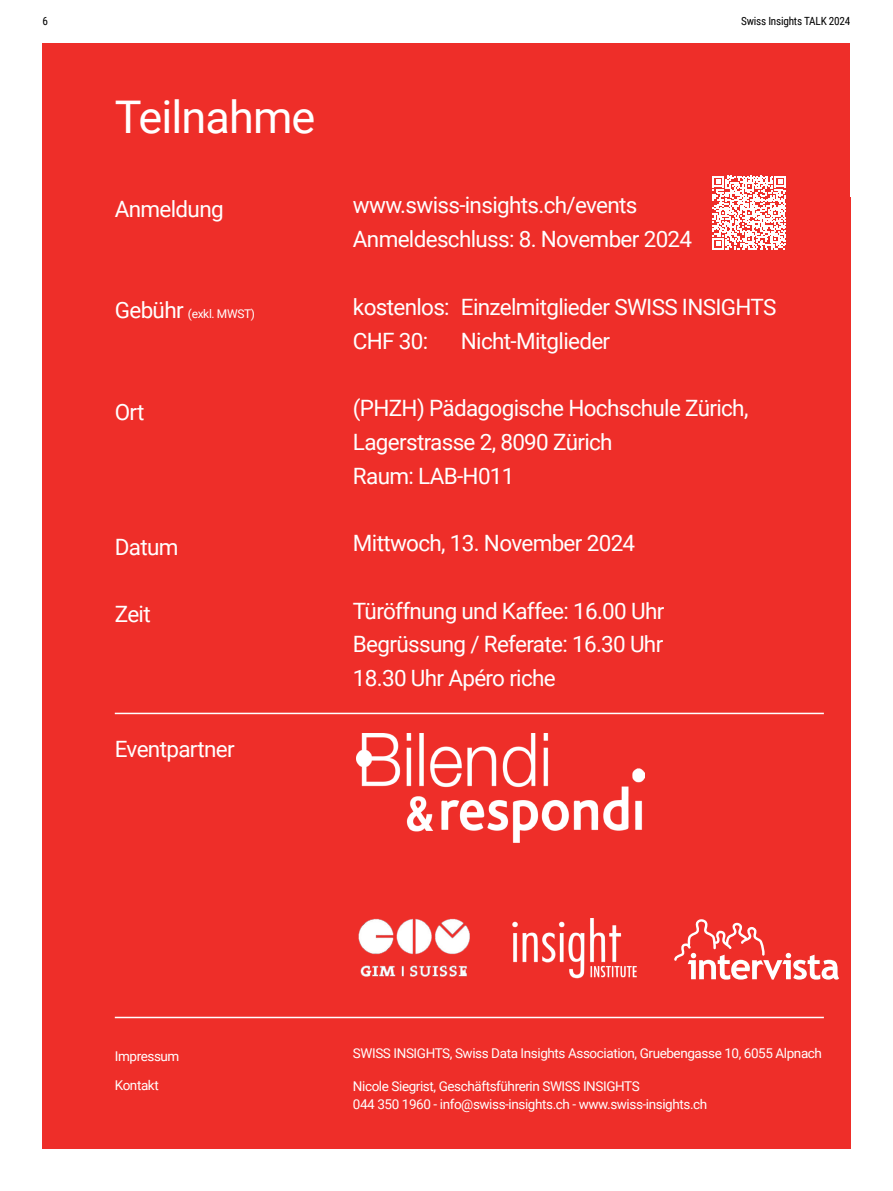
<style>
.page{position:relative;width:893px;height:1191px;background:#fff}
.page>*{position:absolute;margin:0;border:0;box-sizing:border-box;transform-origin:0 0}
.t1{font:45px "Roboto";letter-spacing:-.02em;color:#fff}
.t2{font:22.5px/33.8px "Roboto";letter-spacing:-.03em;color:#fff}
.t3{font:13.5px/28.5px "Roboto";letter-spacing:-.03em;color:#fff}
.t4{font:12px "Roboto";letter-spacing:-.03em;color:#fff}
.t5{font:11.25px "Roboto Condensed";letter-spacing:-.02em;color:#000}
.s1{font-size:22.5px}
</style>
<div class="page">
<div style="left:43px;top:43px;width:807px;height:1105px;background:#ee2e29"></div>
<hr style="left:115px;top:712px;width:709px;height:2px;background:#fff">
<hr style="left:115px;top:1016px;width:709px;height:2px;background:#fff">
<img style="left:512px;top:919px;width:125px;height:60px">
<svg style="left:674px;top:919px;width:165px;height:60px"></svg>
<img style="left:358px;top:918px;width:112px;height:59px">
<svg style="left:712px;top:176px;width:74px;height:73px"></svg>
<img style="left:357px;top:734px;width:288px;height:109px">
<p class="t5" style="left:43px;top:14px;width:7px">6</p>
<p class="t5" style="left:741px;top:14px;width:111px">Swiss Insights TALK 2024</p>
<h1 class="t1" style="left:115px;top:85px;width:202px">Teilnahme</h1>
<p class="t2" style="left:115px;top:191px;width:110px">Anmeldung</p>
<p class="t2" style="left:353px;top:188px;width:341px">www.swiss-insights.ch/events<br>Anmeldeschluss: 8. November 2024</p>
<p class="t4" style="left:115px;top:305px;width:142px"><span class="s1">Gebühr</span> (exkl. MWST)</p>
<p class="t2" style="left:353px;top:289px;width:425px">kostenlos: Einzelmitglieder SWISS INSIGHTS<br>CHF 30:</p>
<p class="t2" style="left:461px;top:323px;width:151px">Nicht-Mitglieder</p>
<p class="t2" style="left:115px;top:394px;width:31px">Ort</p>
<p class="t2" style="left:353px;top:390px;width:397px">(PHZH) Pädagogische Hochschule Zürich,<br>Lagerstrasse 2, 8090 Zürich<br>Raum: LAB-H011</p>
<p class="t2" style="left:115px;top:529px;width:65px">Datum</p>
<p class="t2" style="left:353px;top:525px;width:284px">Mittwoch, 13. November 2024</p>
<p class="t2" style="left:115px;top:596px;width:37px">Zeit</p>
<p class="t2" style="left:353px;top:593px;width:313px;text-align:justify">Türöffnung und Kaffee: 16.00 Uhr Begrüssung / Referate: 16.30 Uhr 18.30 Uhr Apéro riche</p>
<p class="t2" style="left:115px;top:731px;width:121px">Eventpartner</p>
<p class="t3" style="left:115px;top:1041px;width:66px">Impressum<br>Kontakt</p>
<p class="t3" style="left:353px;top:1038px;width:471px">SWISS INSIGHTS, Swiss Data Insights Association, Gruebengasse 10, 6055 Alpnach</p>
<p class="t3" style="left:353px;top:1077px;width:356px;line-height:18px">Nicole Siegrist, Geschäftsführerin SWISS INSIGHTS<br>044 350 1960 - info@swiss-insights.ch - www.swiss-insights.ch</p>
</div>
